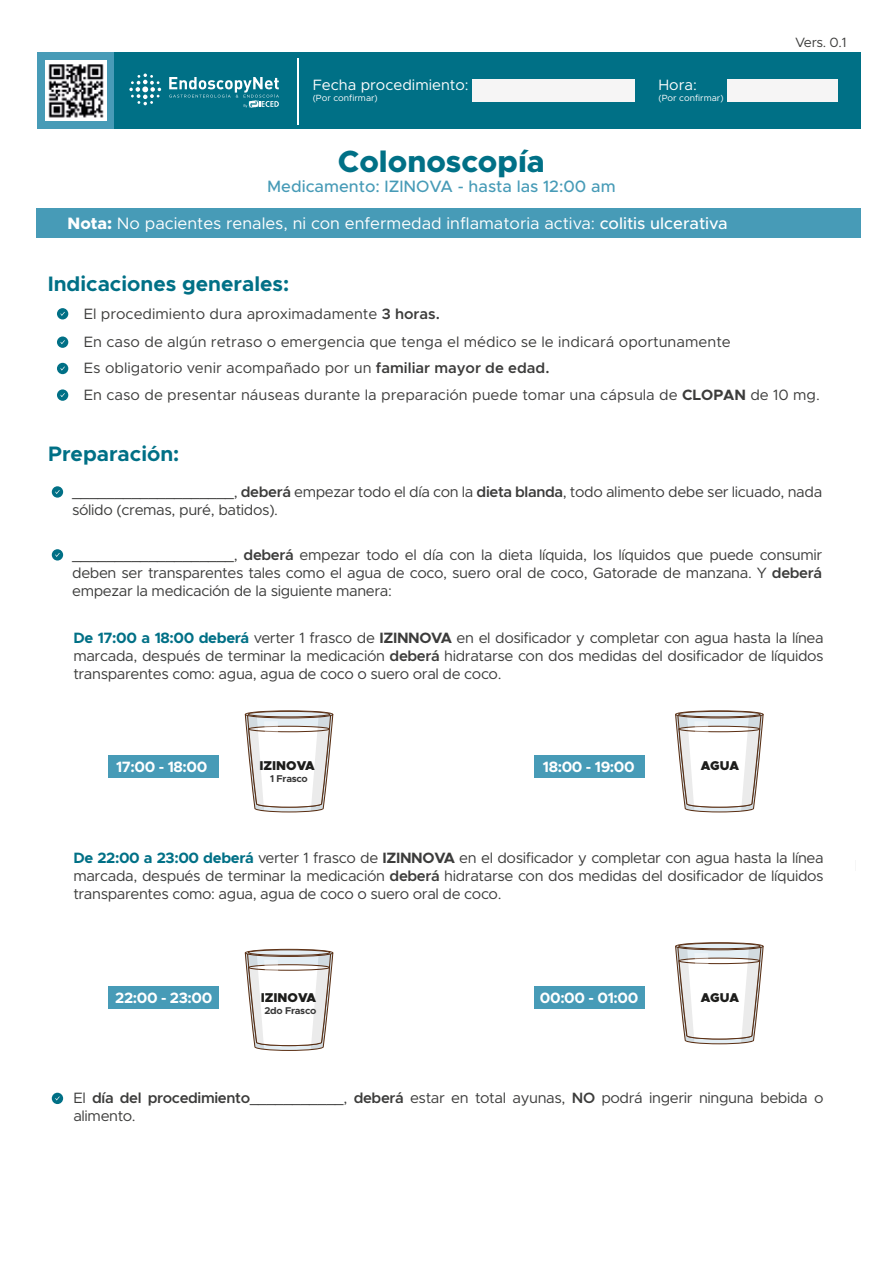
<style>
.page{position:relative;width:893px;height:1263px;background:#fff}
.page>*{position:absolute;margin:0;border:0;box-sizing:border-box;transform-origin:0 0}
.t1{font:800 30.75px "Metropolis";color:#007086}
.t2{font:700 21px "Metropolis";color:#007086}
.t3{font:16.5px "Metropolis";color:#fff}
.t4{font:500 16.5px "Metropolis";color:#479bb7}
.t5{font:15px/18px "Metropolis";letter-spacing:-.025em;color:#3c3c3b;text-align:justify}
.t6{font:15px/26.2px "Metropolis";color:#3c3c3b}
.t7{font:700 15px "Metropolis";letter-spacing:-.025em;color:#fff}
.t8{font:15px "Metropolis";color:#fff}
.t9{font:13.5px "Metropolis";color:#3c3c3b}
.t10{font:900 12.9px "Metropolis";color:#1d1d1b}
.t11{font:700 9.9px "Metropolis";letter-spacing:-.025em;color:#383838}
.t12{font:9px "Metropolis";color:#fff}
.s1{font-weight:800}
.s2{font-weight:500}
.s3{font-weight:600}
.s4{font-weight:700}
.s5{font-weight:700;color:#007086}
</style>
<div class="page">
<div style="left:534px;top:755px;width:111px;height:23px;background:#479bb7"></div>
<div style="left:108px;top:755px;width:111px;height:23px;background:#479bb7"></div>
<svg style="left:245px;top:710px;width:88px;height:102px"></svg>
<svg style="left:675px;top:710px;width:89px;height:102px"></svg>
<div style="left:534px;top:986px;width:111px;height:22px;background:#479bb7"></div>
<svg style="left:675px;top:942px;width:89px;height:102px"></svg>
<div style="left:108px;top:986px;width:111px;height:23px;background:#479bb7"></div>
<svg style="left:245px;top:949px;width:88px;height:102px"></svg>
<svg style="left:52px;top:486px;width:11px;height:12px"></svg>
<svg style="left:52px;top:549px;width:11px;height:11px"></svg>
<svg style="left:52px;top:1093px;width:11px;height:11px"></svg>
<div style="left:37px;top:208px;width:824px;height:30px;background:#479bb7"></div>
<div style="left:57px;top:308px;width:11px;height:11px;background:#007086;border-radius:50%"></div>
<svg style="left:60px;top:312px;width:5px;height:4px"></svg>
<svg style="left:57px;top:389px;width:11px;height:12px"></svg>
<svg style="left:57px;top:336px;width:11px;height:12px"></svg>
<svg style="left:57px;top:363px;width:11px;height:11px"></svg>
<div style="left:38px;top:53px;width:823px;height:76px;background:#007086"></div>
<div style="left:38px;top:53px;width:76px;height:76px;background:#479bb7"></div>
<div style="left:472px;top:79px;width:163px;height:23px;background:#f6f5f5"></div>
<div style="left:728px;top:79px;width:110px;height:23px;background:#f6f5f5"></div>
<img style="left:46px;top:60px;width:60px;height:61px">
<svg style="left:129px;top:74px;width:32px;height:31px"></svg>
<svg style="left:169px;top:77px;width:110px;height:31px"></svg>
<hr style="left:298px;top:58px;width:1px;height:67px;background:#fff">
<p class="t8" style="left:313px;top:75px;width:158px">Fecha procedimiento:</p>
<p class="t12" style="left:313px;top:92px;width:67px">(Por confirmar)</p>
<h1 class="t1" style="left:338px;top:142px;width:208px">Colonoscopía</h1>
<p class="t4" style="left:267px;top:176px;width:350px">Medicamento: IZINOVA - hasta las 12:00 am</p>
<p class="t8" style="left:658px;top:75px;width:40px">Hora:</p>
<p class="t12" style="left:658px;top:92px;width:67px">(Por confirmar)</p>
<p class="t3" style="left:68px;top:213px;width:662px"><span class="s1">Nota:</span> No pacientes renales, ni con enfermedad inflamatoria activa: <span class="s2">colitis ulcerativa</span></p>
<h2 class="t2" style="left:48px;top:271px;width:243px">Indicaciones generales:</h2>
<p class="t6" style="left:84px;top:300px;width:358px">El procedimiento dura aproximadamente <span class="s3">3 horas.</span></p>
<p class="t6" style="left:84px;top:329px;width:648px">En caso de algún retraso o emergencia que tenga el médico se le indicará oportunamente<br>Es obligatorio venir acompañado por un <span class="s3">familiar mayor de edad.</span></p>
<p class="t9" style="left:795px;top:34px;width:53px">Vers. 0.1</p>
<p class="t6" style="left:84px;top:381px;width:738px">En caso de presentar náuseas durante la preparación puede tomar una cápsula de <span class="s4">CLOPAN</span> de 10 mg.</p>
<h2 class="t2" style="left:48px;top:441px;width:133px">Preparación:</h2>
<p class="t5" style="left:72px;top:482px;width:752px">___________________, <span class="s3">deberá</span> empezar todo el día con la <span class="s3">dieta blanda</span>, todo alimento debe ser licuado, nada sólido (cremas, puré, batidos).</p>
<p class="t5" style="left:72px;top:545px;width:752px">___________________, <span class="s3">deberá</span> empezar todo el día con la dieta líquida, los líquidos que puede consumir deben ser transparentes tales como el agua de coco, suero oral de coco, Gatorade de manzana. Y <span class="s3">deberá </span>empezar la medicación de la siguiente manera:</p>
<p class="t5" style="left:73px;top:628px;width:752px"><span class="s5">De 17:00 a 18:00 deberá</span> verter 1 frasco de <span class="s4">IZINNOVA</span> en el dosificador y completar con agua hasta la línea marcada, después de terminar la medicación <span class="s3">deberá</span> hidratarse con dos medidas del dosificador de líquidos transparentes como: agua, agua de coco o suero oral de coco.</p>
<p class="t7" style="left:116px;top:757px;width:93px">17:00 - 18:00</p>
<p class="t7" style="left:543px;top:757px;width:93px">18:00 - 19:00</p>
<p class="t10" style="left:701px;top:757px;width:40px">AGUA</p>
<p class="t10" style="left:259px;top:757px;width:57px">IZINOVA</p>
<p class="t11" style="left:270px;top:772px;width:39px">1 Frasco</p>
<p class="t5" style="left:73px;top:849px;width:752px"><span class="s5">De 22:00 a 23:00 deberá</span> verter 1 frasco de <span class="s4">IZINNOVA</span> en el dosificador y completar con agua hasta la línea marcada, después de terminar la medicación <span class="s3">deberá</span> hidratarse con dos medidas del dosificador de líquidos transparentes como: agua, agua de coco o suero oral de coco.</p>
<p class="t7" style="left:115px;top:988px;width:98px">22:00 - 23:00</p>
<p class="t7" style="left:540px;top:988px;width:100px">00:00 - 01:00</p>
<p class="t10" style="left:701px;top:989px;width:40px">AGUA</p>
<p class="t10" style="left:261px;top:989px;width:57px">IZINOVA</p>
<p class="t11" style="left:264px;top:1004px;width:53px">2do Frasco</p>
<p class="t5" style="left:73px;top:1089px;width:752px">El <span class="s3">día del procedimiento</span>___________, <span class="s3">deberá</span> estar en total ayunas, <span class="s3">NO</span> podrá ingerir ninguna bebida o alimento.</p>
</div>
